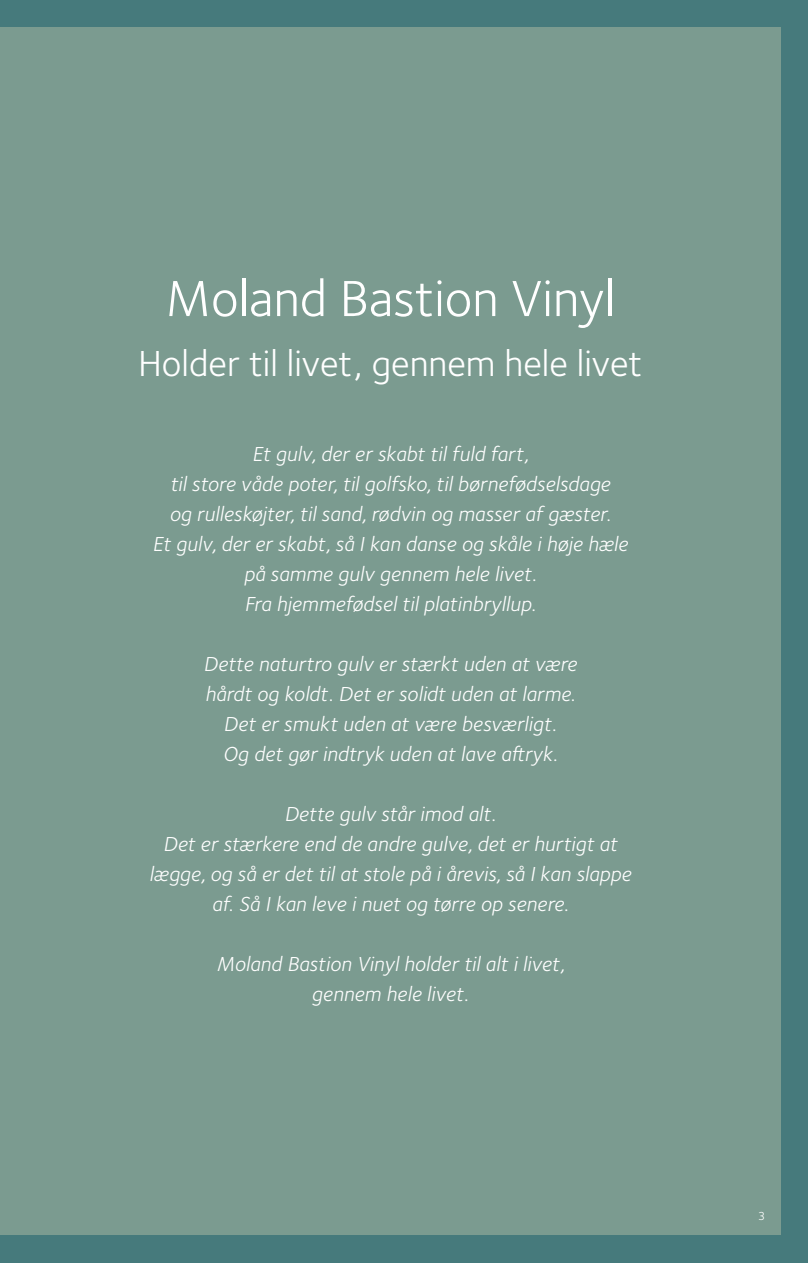
<style>
.page{position:relative;width:808px;height:1263px;background:#467a7c}
.page>*{position:absolute;margin:0;border:0;box-sizing:border-box;transform-origin:0 0}
.t1{font:52.5px "Foundry Sterling";color:#fff}
.t2{font:37.5px "Foundry Sterling";color:#fff}
.t3{font:italic 21px/30px "Foundry Sterling";letter-spacing:.005em;color:#fff;text-align:center}
.t4{font:12px "Foundry Sterling";color:#fff}
</style>
<div class="page">
<div style="left:0;top:28px;width:780px;height:1207px;background:#7b9b90"></div>
<h1 class="t1" style="left:165px;top:268px;width:451px">Moland Bastion Vinyl</h1>
<h2 class="t2" style="left:138px;top:342px;width:506px">Holder til livet, gennem hele livet</h2>
<p class="t3" style="left:152px;top:438px;width:477px">Et gulv, der er skabt til fuld fart,<br>til store våde poter, til golfsko, til børnefødselsdage<br>og rulleskøjter, til sand, rødvin og masser af gæster.<br>Et gulv, der er skabt, så I kan danse og skåle i høje hæle på samme gulv gennem hele livet.<br>Fra hjemmefødsel til platinbryllup.</p>
<p class="t3" style="left:204px;top:648px;width:375px">Dette naturtro gulv er stærkt uden at være hårdt og koldt. Det er solidt uden at larme.<br>Det er smukt uden at være besværligt.<br>Og det gør indtryk uden at lave aftryk.</p>
<p class="t3" style="left:149px;top:798px;width:484px">Dette gulv står imod alt.<br>Det er stærkere end de andre gulve, det er hurtigt at lægge, og så er det til at stole på i årevis, så I kan slappe af. Så I kan leve i nuet og tørre op senere.</p>
<p class="t3" style="left:216px;top:949px;width:350px">Moland Bastion Vinyl holder til alt i livet, gennem hele livet.</p>
<p class="t4" style="left:758px;top:1209px;width:9px">3</p>
</div>
